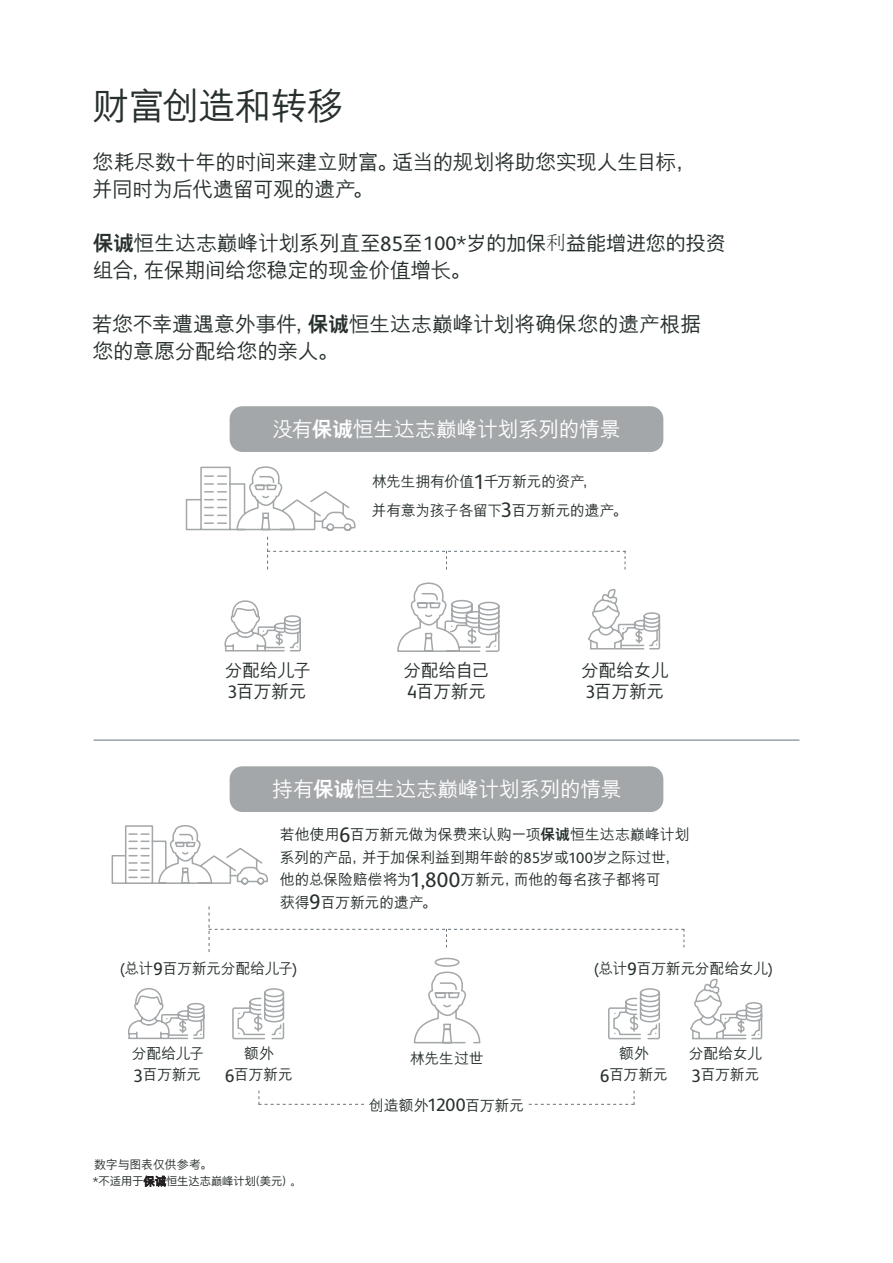
<style>
.page{position:relative;width:893px;height:1263px;background:#fff}
.page>*{position:absolute;margin:0;border:0;box-sizing:border-box;transform-origin:0 0}
.t1{font:500 37.5px "M Hei PRC";letter-spacing:-.04em;color:#27302c}
.t2{font:500 21px/27px "M Hei PRC";letter-spacing:-.025em;color:#27302c}
.t3{font:500 21px "M Hei PRC";letter-spacing:-.02em;color:#fff}
.t4{font:19.5px "Ping Fang SC";color:#27302c}
.t5{font:500 18px/21.6px "M Hei PRC";letter-spacing:-.035em;color:#27302c}
.t6{font:500 15px/21.6px "M Hei PRC";letter-spacing:-.025em;color:#27302c}
.t7{font:500 12px "M Hei PRC";letter-spacing:-.015em;color:#27302c}
.t8{font:11.25px "Ping Fang SC";color:#27302c}
.s1{font-weight:800}
.s2{font-family:"FS Albert";font-weight:400}
.s3{font-family:"FS Albert"}
.s4{font-family:"Adobe Song Std";font-weight:300}
.s5{font-family:"FS Albert";font-weight:400;font-size:21px}
.s6{font-family:"FS Albert";font-weight:400;font-size:18px}
.s7{font-family:"Koz Go Pr 6 N"}
</style>
<div class="page">
<div style="left:230px;top:406px;width:433px;height:46px;background:#a3a7a9;border-radius:13px"></div>
<div style="left:230px;top:766px;width:433px;height:46px;background:#a3a7a9;border-radius:13px"></div>
<hr style="left:94px;top:740px;width:705px;height:1px;background:#687379">
<svg style="left:185px;top:466px;width:476px;height:186px"></svg>
<svg style="left:111px;top:825px;width:652px;height:280px"></svg>
<svg style="left:143px;top:1175px;width:23px;height:12px"></svg>
<h1 class="t1" style="left:92px;top:88px;width:253px">财富创造和转移</h1>
<h2 class="t2" style="left:92px;top:148px;width:606px">您耗尽数十年的时间来建立财富。适当的规划将助您实现人生目标，并同时为后代遗留可观的遗产。</h2>
<h2 class="t2" style="left:92px;top:229px;width:631px"><span class="s1">保诚</span>恒生达志巅峰计划系列直至<span class="s2">85</span>至<span class="s2">100</span>岁的加保利益能增进您的投资组合，在保期间给您稳定的现金价值增长。</h2>
<h2 class="t2" style="left:92px;top:310px;width:611px">若您不幸遭遇意外事件，<span class="s1">保诚</span>恒生达志巅峰计划将确保您的遗产根据您的意愿分配给您的亲人。</h2>
<h3 class="t4" style="left:423px;top:232px;width:304px"><span class="s3">100</span>*岁的加保<span class="s4">利</span>益能增进您的投资</h3>
<h2 class="t3" style="left:273px;top:418px;width:350px">没有<span class="s1">保诚</span>恒生达志巅峰计划系列的情景</h2>
<p class="t5" style="left:225px;top:659px;width:88px">分配给儿子<br><span class="s2">3</span>百万新元</p>
<p class="t6" style="left:372px;top:467px;width:258px;line-height:28.5px">林先生拥有价值<span class="s5">1</span>千万新元的资产，<br>并有意为孩子各留下<span class="s5">3</span>百万新元的遗产。</p>
<p class="t5" style="left:403px;top:659px;width:88px">分配给自己<br><span class="s2">4</span>百万新元</p>
<p class="t5" style="left:581px;top:659px;width:90px">分配给女儿<br><span class="s2">3</span>百万新元</p>
<h2 class="t3" style="left:272px;top:778px;width:351px">持有<span class="s1">保诚</span>恒生达志巅峰计划系列的情景</h2>
<p class="t6" style="left:280px;top:823px;width:411px;line-height:22.5px">若他使用<span class="s5">6</span>百万新元做为保费来认购一项<span class="s1">保诚</span>恒生达志巅峰计划系列的产品，并于加保利益到期年龄的<span class="s2">85</span>岁或<span class="s2">100</span>岁之际过世，他的总保险赔偿将为<span class="s5">1,800</span>万新元，而他的每名孩子都将可<br>获得<span class="s5">9</span>百万新元的遗产。</p>
<p class="t6" style="left:120px;top:957px;width:179px">(总计<span class="s6">9</span>百万新元分配给儿子)</p>
<p class="t6" style="left:594px;top:957px;width:180px">(总计<span class="s6">9</span>百万新元分配给女儿)</p>
<p class="t6" style="left:132px;top:1042px;width:74px">分配给儿子<br><span class="s6">3</span>百万新元</p>
<p class="t6" style="left:225px;top:1042px;width:70px;text-align:center">额外<br><span class="s6">6</span>百万新元</p>
<p class="t7" style="left:94px;top:1158px;width:120px">数字与图表仅供参考。</p>
<p class="t8" style="left:93px;top:1174px;width:210px">*<span class="s7">不</span>适用于保诚恒生达志巅峰计划(美元) 。</p>
<p class="t6" style="left:410px;top:1047px;width:75px">林先生过世</p>
<p class="t6" style="left:369px;top:1094px;width:157px">创造额外<span class="s6">1200</span>百万新元</p>
<p class="t6" style="left:600px;top:1042px;width:70px;text-align:center">额外<br><span class="s6">6</span>百万新元</p>
<p class="t6" style="left:689px;top:1042px;width:75px">分配给女儿<br><span class="s6">3</span>百万新元</p>
</div>
